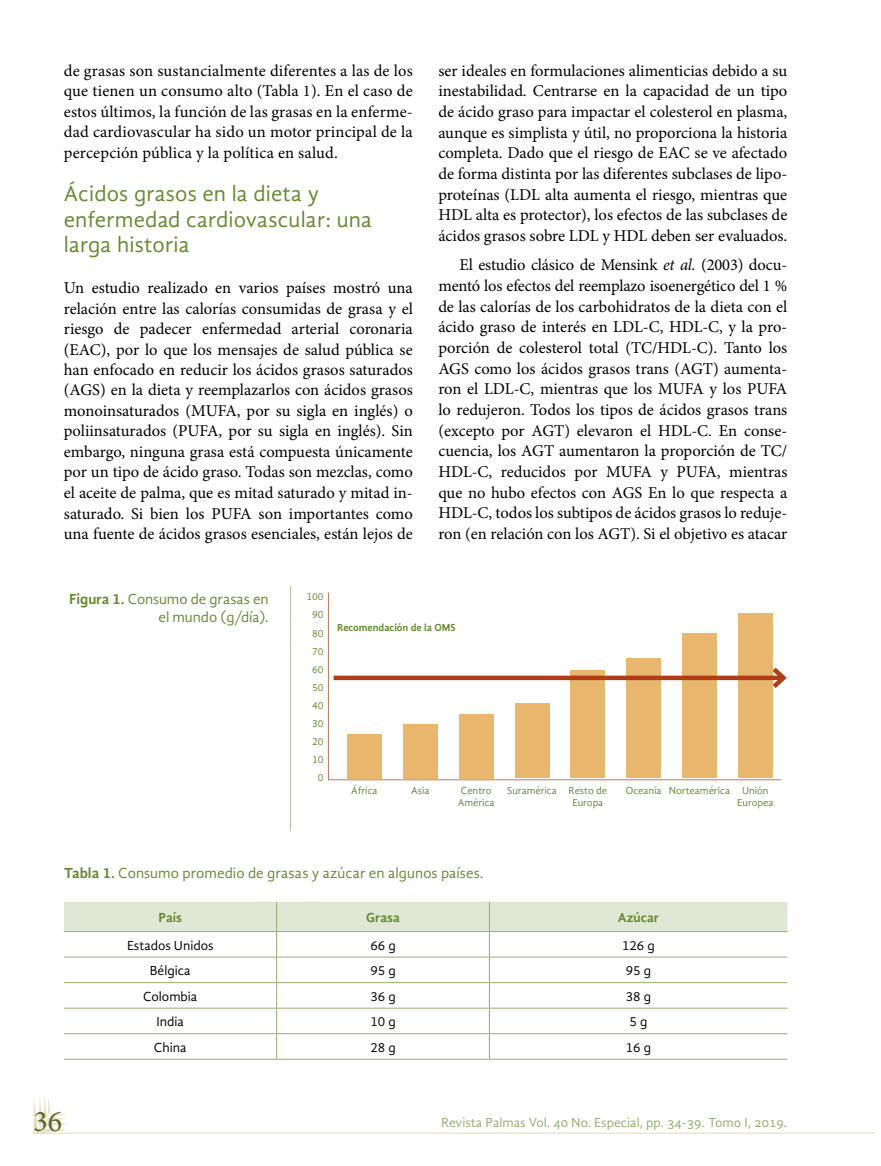
<style>
.page{position:relative;width:881px;height:1166px;background:#fff}
.page>*{position:absolute;margin:0;border:0;box-sizing:border-box;transform-origin:0 0}
.t1{font:30px "Minion Pro";color:#5b6524}
.t2{font:22.5px/25.5px "Gandhi Sans";letter-spacing:.01em;color:#648b2e}
.t3{font:16.5px/20.7px "Minion Pro";color:#000;text-align:justify}
.t4{font:15px/18px "Gandhi Sans";letter-spacing:.005em;color:#648b2e;text-align:right}
.t5{font:13.5px "Gandhi Sans";color:#000}
.t6{font:13.5px "Gandhi Sans";color:#93ae6d}
.t7{font:700 13.5px "Gandhi Sans";color:#648b2e}
.t8{font:10.5px/18px "Gandhi Sans";color:#648b2e}
.t9{font:700 10.5px "Gandhi Sans";color:#648b2e}
.s1{font-style:italic}
.s2{font-weight:700}
</style>
<div class="page">
<svg style="left:33px;top:1097px;width:35px;height:36px"></svg>
<hr style="left:34px;top:1132px;width:840px;height:1px;background:#e4dcaa">
<hr style="left:290px;top:586px;width:1px;height:244px;background:#b2c596">
<svg style="left:328px;top:592px;width:453px;height:188px"></svg>
<div style="left:347px;top:733px;width:34px;height:45px;background:#e9b66d"></div>
<div style="left:459px;top:714px;width:34px;height:64px;background:#e9b66d"></div>
<div style="left:570px;top:670px;width:34px;height:108px;background:#e9b66d"></div>
<div style="left:682px;top:633px;width:34px;height:145px;background:#e9b66d"></div>
<div style="left:403px;top:724px;width:34px;height:54px;background:#e9b66d"></div>
<div style="left:514px;top:703px;width:35px;height:75px;background:#e9b66d"></div>
<div style="left:626px;top:658px;width:34px;height:120px;background:#e9b66d"></div>
<div style="left:738px;top:613px;width:34px;height:165px;background:#e9b66d"></div>
<div style="left:333px;top:675px;width:450px;height:5px;background:#ae3d18"></div>
<svg style="left:767px;top:662px;width:20px;height:30px"></svg>
<svg style="left:64px;top:901px;width:723px;height:157px"></svg>
<hr style="left:64px;top:1058px;width:212px;height:1px;background:#93ae6d">
<hr style="left:276px;top:1058px;width:213px;height:1px;background:#93ae6d">
<hr style="left:489px;top:1058px;width:298px;height:1px;background:#93ae6d">
<p class="t3" style="left:64px;top:60px;width:350px">de grasas son sustancialmente diferentes a las de los que tienen un consumo alto (Tabla 1). En el caso de estos últimos, la función de las grasas en la enferme&shy;dad cardiovascular ha sido un motor principal de la percepción pública y la política en salud.</p>
<h2 class="t2" style="left:64px;top:181px;width:309px">Ácidos grasos en la dieta y enfermedad cardiovascular: una larga historia</h2>
<p class="t3" style="left:64px;top:277px;width:350px">Un estudio realizado en varios países mostró una relación entre las calorías consumidas de grasa y el riesgo de padecer enfermedad arterial coronaria (EAC), por lo que los mensajes de salud pública se han enfocado en reducir los ácidos grasos saturados (AGS) en la dieta y reemplazarlos con ácidos grasos monoinsaturados (MUFA, por su sigla en inglés) o poliinsaturados (PUFA, por su sigla en inglés). Sin embargo, ninguna grasa está compuesta únicamente por un tipo de ácido graso. Todas son mezclas, como el aceite de palma, que es mitad saturado y mitad in&shy;saturado. Si bien los PUFA son importantes como una fuente de ácidos grasos esenciales, están lejos de</p>
<p class="t3" style="left:438px;top:60px;width:350px">ser ideales en formulaciones alimenticias debido a su inestabilidad. Centrarse en la capacidad de un tipo de ácido graso para impactar el colesterol en plasma, aunque es simplista y útil, no proporciona la historia completa. Dado que el riesgo de EAC se ve afectado de forma distinta por las diferentes subclases de lipo&shy;proteínas (LDL alta aumenta el riesgo, mientras que HDL alta es protector), los efectos de las subclases de ácidos grasos sobre LDL y HDL deben ser evaluados.</p>
<p class="t3" style="left:438px;top:255px;width:350px;text-indent:21px">El estudio clásico de Mensink <span class="s1">et al.</span> (2003) docu&shy;mentó los efectos del reemplazo isoenergético del 1 % de las calorías de los carbohidratos de la dieta con el ácido graso de interés en LDL-C, HDL-C, y la pro&shy;porción de colesterol total (TC/HDL-C). Tanto los AGS como los ácidos grasos trans (AGT) aumenta&shy;ron el LDL-C, mientras que los MUFA y los PUFA lo redujeron. Todos los tipos de ácidos grasos trans (excepto por AGT) elevaron el HDL-C. En conse&shy;cuencia, los AGT aumentaron la proporción de TC/ HDL-C, reducidos por MUFA y PUFA, mientras que no hubo efectos con AGS En lo que respecta a HDL-C, todos los subtipos de ácidos grasos lo reduje&shy;ron (en relación con los AGT). Si el objetivo es atacar</p>
<p class="t4" style="left:69px;top:589px;width:201px"><span class="s2">Figura 1.</span> Consumo de grasas en el mundo (g/día).</p>
<p class="t8" style="left:306px;top:587px;width:19px;text-align:right">100<br>90<br>80<br>70<br>60<br>50<br>40<br>30<br>20<br>10<br>0</p>
<p class="t9" style="left:337px;top:621px;width:120px">Recomendación de la OMS</p>
<p class="t8" style="left:351px;top:781px;width:28px">África</p>
<p class="t8" style="left:411px;top:781px;width:20px">Asia</p>
<p class="t8" style="left:457px;top:784px;width:38px;line-height:12px">Centro<br>América</p>
<p class="t8" style="left:507px;top:781px;width:51px">Suramérica</p>
<p class="t8" style="left:736px;top:784px;width:38px;line-height:12px;text-indent:-68px">Norteamérica Unión<br>Europea</p>
<p class="t8" style="left:568px;top:784px;width:40px;line-height:12px;text-align:center">Resto de<br>Europa</p>
<p class="t8" style="left:625px;top:781px;width:37px">Oceanía</p>
<p class="t4" style="left:64px;top:863px;width:421px"><span class="s2">Tabla 1.</span> Consumo promedio de grasas y azúcar en algunos países.</p>
<p class="t7" style="left:158px;top:909px;width:25px">País</p>
<p class="t7" style="left:366px;top:909px;width:35px">Grasa</p>
<p class="t7" style="left:617px;top:909px;width:43px">Azúcar</p>
<p class="t5" style="left:127px;top:937px;width:88px">Estados Unidos</p>
<p class="t5" style="left:370px;top:937px;width:27px">66 g</p>
<p class="t5" style="left:621px;top:937px;width:34px">126 g</p>
<p class="t5" style="left:150px;top:962px;width:42px">Bélgica</p>
<p class="t5" style="left:370px;top:962px;width:27px">95 g</p>
<p class="t5" style="left:625px;top:962px;width:27px">95 g</p>
<p class="t5" style="left:143px;top:988px;width:56px">Colombia</p>
<p class="t5" style="left:370px;top:988px;width:27px">36 g</p>
<p class="t5" style="left:625px;top:988px;width:27px">38 g</p>
<p class="t5" style="left:156px;top:1013px;width:29px">India</p>
<p class="t5" style="left:370px;top:1013px;width:27px">10 g</p>
<p class="t5" style="left:629px;top:1013px;width:19px">5 g</p>
<p class="t5" style="left:154px;top:1039px;width:34px">China</p>
<p class="t5" style="left:370px;top:1039px;width:27px">28 g</p>
<p class="t5" style="left:625px;top:1039px;width:27px">16 g</p>
<h1 class="t1" style="left:33px;top:1100px;width:30px">36</h1>
<p class="t6" style="left:441px;top:1114px;width:347px">Revista Palmas Vol. 40 No. Especial, pp. 34-39. Tomo I, 2019.</p>
</div>
